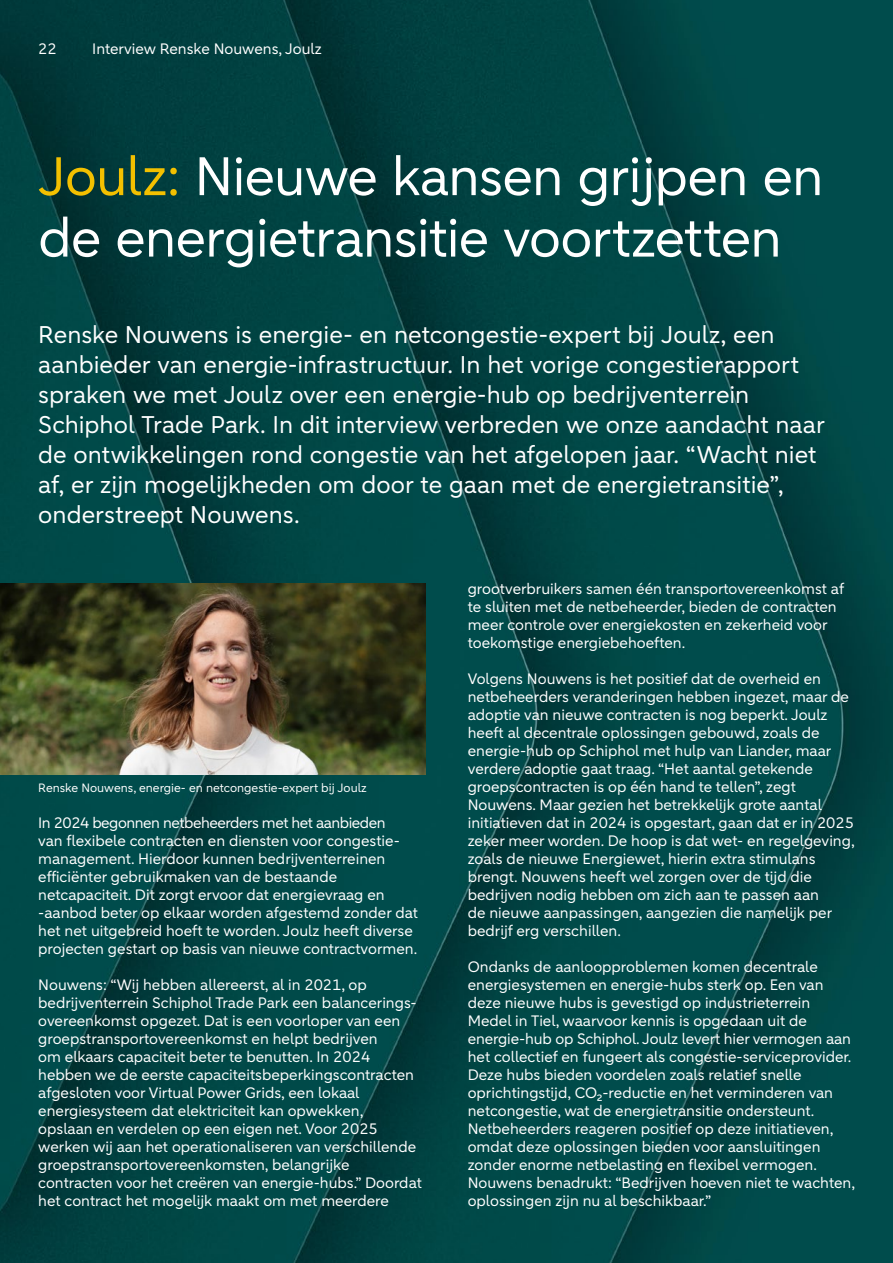
<style>
.page{position:relative;width:893px;height:1263px;background:#fff}
.page>*{position:absolute;margin:0;border:0;box-sizing:border-box;transform-origin:0 0}
.t1{font:53.7px/61.5px "ABNAMRO Sans";letter-spacing:-.015em;color:#fff}
.t2{font:24px/30px "ABNAMRO Sans";color:#fff}
.t3{font:15px/18px "ABNAMRO Sans";color:#fff}
.t4{font:12px "ABNAMRO Sans";color:#fff}
.s1{color:#f3c000}
</style>
<div class="page">
<img style="left:0;top:0;width:893px;height:1263px">
<img style="left:0;top:584px;width:425px;height:190px">
<p class="t3" style="left:38px;top:40px;width:20px">22</p>
<p class="t3" style="left:92px;top:40px;width:231px">Interview Renske Nouwens, Joulz</p>
<h1 class="t1" style="left:38px;top:147px;width:787px"><span class="s1">Joulz:</span> Nieuwe kansen grijpen en de energietransitie voortzetten</h1>
<p class="t2" style="left:38px;top:320px;width:788px">Renske Nouwens is energie- en netcongestie-expert bij Joulz, een aanbieder van energie-infrastructuur. In het vorige congestierapport spraken we met Joulz over een energie-hub op bedrijventerrein Schiphol Trade Park. In dit interview verbreden we onze aandacht naar de ontwikkelingen rond congestie van het afgelopen jaar. “Wacht niet af, er zijn mogelijkheden om door te gaan met de energietransitie”, onderstreept Nouwens.</p>
<p class="t4" style="left:38px;top:780px;width:330px">Renske Nouwens, energie- en netcongestie-expert bij Joulz</p>
<p class="t3" style="left:38px;top:814px;width:381px">In 2024 begonnen netbeheerders met het aanbieden<br>van flexibele contracten en diensten voor congestie&shy;management. Hierdoor kunnen bedrijventerreinen efficiënter gebruikmaken van de bestaande netcapaciteit. Dit zorgt ervoor dat energievraag en -aanbod beter op elkaar worden afgestemd zonder dat het net uitgebreid hoeft te worden. Joulz heeft diverse projecten gestart op basis van nieuwe contractvormen.</p>
<p class="t3" style="left:38px;top:976px;width:385px">Nouwens: “Wij hebben allereerst, al in 2021, op bedrijventerrein Schiphol Trade Park een balancerings&shy;overeenkomst opgezet. Dat is een voorloper van een groepstransportovereenkomst en helpt bedrijven<br>om elkaars capaciteit beter te benutten. In 2024 hebben we de eerste capaciteitsbeperkingscontracten afgesloten voor Virtual Power Grids, een lokaal energiesysteem dat elektriciteit kan opwekken,<br>opslaan en verdelen op een eigen net. Voor 2025 werken wij aan het operationaliseren van verschillende groepstransportovereenkomsten, belangrijke contracten voor het creëren van energie-hubs.” Doordat het contract het mogelijk maakt om met meerdere</p>
<p class="t3" style="left:468px;top:580px;width:378px">grootverbruikers samen één transportovereenkomst af te sluiten met de netbeheerder, bieden de contracten meer controle over energiekosten en zekerheid voor toekomstige energiebehoeften.</p>
<p class="t3" style="left:468px;top:670px;width:389px">Volgens Nouwens is het positief dat de overheid en netbeheerders veranderingen hebben ingezet, maar de adoptie van nieuwe contracten is nog beperkt. Joulz heeft al decentrale oplossingen gebouwd, zoals de energie-hub op Schiphol met hulp van Liander, maar verdere adoptie gaat traag. “Het aantal getekende groepscontracten is op één hand te tellen”, zegt Nouwens. Maar gezien het betrekkelijk grote aantal initiatieven dat in 2024 is opgestart, gaan dat er in 2025 zeker meer worden. De hoop is dat wet- en regelgeving, zoals de nieuwe Energiewet, hierin extra stimulans brengt. Nouwens heeft wel zorgen over de tijd die bedrijven nodig hebben om zich aan te passen aan<br>de nieuwe aanpassingen, aangezien die namelijk per bedrijf erg verschillen.</p>
<p class="t3" style="left:468px;top:958px;width:389px">Ondanks de aanloopproblemen komen decentrale energiesystemen en energie-hubs sterk op. Een van deze nieuwe hubs is gevestigd op industrieterrein Medel in Tiel, waarvoor kennis is opgedaan uit de energie-hub op Schiphol. Joulz levert hier vermogen aan het collectief en fungeert als congestie-serviceprovider.<br>Deze hubs bieden voordelen zoals relatief snelle oprichtingstijd, CO₂-reductie en het verminderen van netcongestie, wat de energietransitie ondersteunt.<br>Netbeheerders reageren positief op deze initiatieven, omdat deze oplossingen bieden voor aansluitingen zonder enorme netbelasting en flexibel vermogen.<br>Nouwens benadrukt: “Bedrijven hoeven niet te wachten, oplossingen zijn nu al beschikbaar.”</p>
</div>
